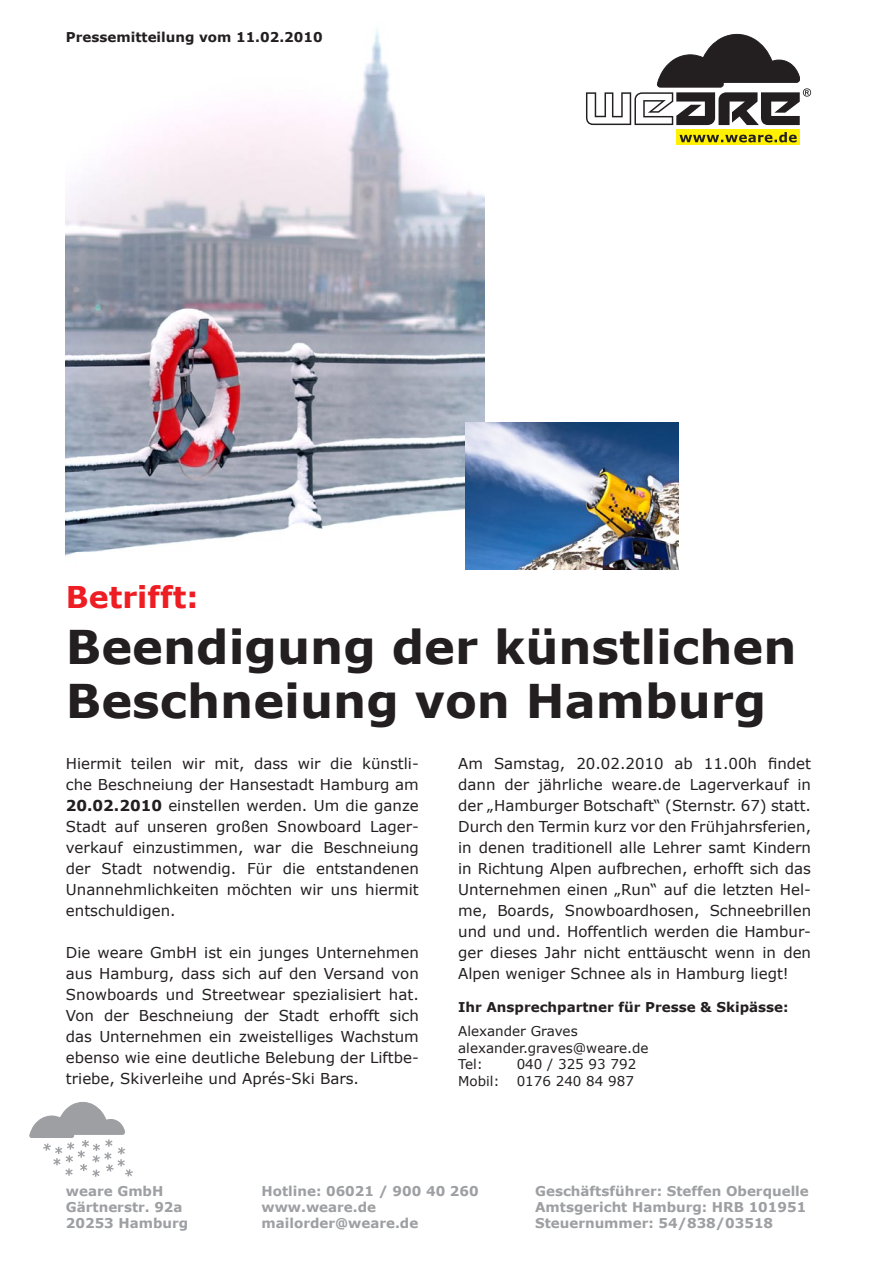
<style>
.page{position:relative;width:893px;height:1263px;background:#fff}
.page>*{position:absolute;margin:0;border:0;box-sizing:border-box;transform-origin:0 0}
.t1{font:700 46.5px/54px "Verdana";color:#231f20}
.t2{font:700 30px "Verdana";color:#ee1d23}
.t3{font:15px/21px "Verdana";color:#231f20;text-align:justify}
.t4{font:700 13.5px/16.2px "Verdana";color:#9d9fa2}
.t5{font:13.5px/16.5px "Verdana";color:#231f20}
.t6{font:700 13.5px "Verdana";color:#231f20}
.s1{font-weight:700}
</style>
<div class="page">
<img style="left:66px;top:28px;width:418px;height:542px">
<svg style="left:30px;top:1102px;width:103px;height:75px"></svg>
<svg style="left:586px;top:34px;width:225px;height:91px"></svg>
<svg style="left:677px;top:130px;width:123px;height:15px"></svg>
<svg style="left:679px;top:132px;width:118px;height:10px"></svg>
<img style="left:466px;top:423px;width:213px;height:146px">
<p class="t6" style="left:66px;top:28px;width:258px">Pressemitteilung vom 11.02.2010</p>
<h2 class="t2" style="left:66px;top:578px;width:134px">Betrifft:</h2>
<h1 class="t1" style="left:66px;top:619px;width:732px">Beendigung der künstlichen<br>Beschneiung von Hamburg</h1>
<p class="t3" style="left:66px;top:753px;width:354px">Hiermit teilen wir mit, dass wir die künstli&shy;che Beschneiung der Hansestadt Hamburg am <span class="s1">20.02.2010</span> einstellen werden. Um die ganze Stadt auf unseren großen Snowboard Lager&shy;verkauf einzustimmen, war die Beschneiung der Stadt notwendig. Für die entstandenen Unannehmlichkeiten möchten wir uns hiermit entschuldigen.</p>
<p class="t3" style="left:66px;top:942px;width:354px">Die weare GmbH ist ein junges Unternehmen aus Hamburg, dass sich auf den Versand von Snowboards und Streetwear spezialisiert hat.<br>Von der Beschneiung der Stadt erhofft sich das Unternehmen ein zweistelliges Wachstum ebenso wie eine deutliche Belebung der Liftbe&shy;triebe, Skiverleihe und Aprés-Ski Bars.</p>
<p class="t3" style="left:458px;top:753px;width:354px">Am Samstag, 20.02.2010 ab 11.00h findet dann der jährliche weare.de Lagerverkauf in der „Hamburger Botschaft“ (Sternstr. 67) statt.<br>Durch den Termin kurz vor den Frühjahrsferien, in denen traditionell alle Lehrer samt Kindern in Richtung Alpen aufbrechen, erhofft sich das Unternehmen einen „Run“ auf die letzten Hel&shy;me, Boards, Snowboardhosen, Schneebrillen und und und. Hoffentlich werden die Hambur&shy;ger dieses Jahr nicht enttäuscht wenn in den Alpen weniger Schnee als in Hamburg liegt!</p>
<p class="t6" style="left:458px;top:999px;width:332px">Ihr Ansprechpartner für Presse &amp; Skipässe:</p>
<p class="t5" style="left:458px;top:1022px;width:192px">Alexander Graves alexander.graves@weare.de<br>Tel:</p>
<p class="t5" style="left:517px;top:1055px;width:121px">040 / 325 93 792</p>
<p class="t5" style="left:458px;top:1072px;width:43px">Mobil:</p>
<p class="t5" style="left:517px;top:1072px;width:119px">0176 240 84 987</p>
<p class="t4" style="left:66px;top:1182px;width:124px">weare GmbH<br>Gärtnerstr. 92a<br>20253 Hamburg</p>
<p class="t4" style="left:535px;top:1182px;width:275px">Geschäftsführer: Steffen Oberquelle<br>Amtsgericht Hamburg: HRB 101951<br>Steuernummer: 54/838/03518</p>
<p class="t4" style="left:262px;top:1182px;width:219px">Hotline: 06021 / 900 40 260 www.weare.de mailorder@weare.de</p>
</div>
